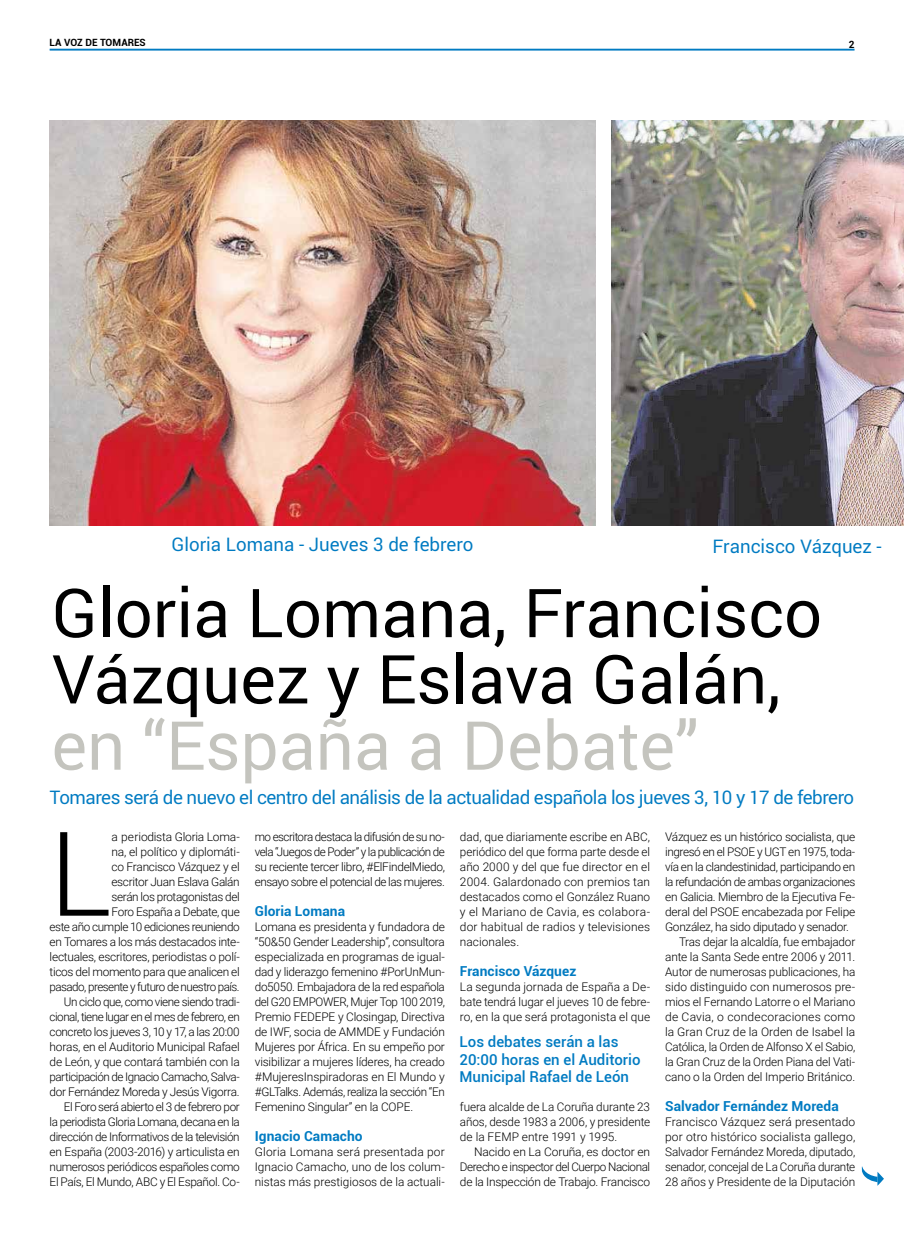
<style>
.page{position:relative;width:904px;height:1234px;background:#fff}
.page>*{position:absolute;margin:0;border:0;box-sizing:border-box;transform-origin:0 0}
.t1{font:300 117.38px "Roboto";color:#000}
.t2{font:67.5px/66.2px "Roboto";color:#000}
.t3{font:67.5px "Roboto";color:#c4c4be}
.t4{font:18.75px "Roboto";letter-spacing:-.025em;color:#007bc2}
.t5{font:18.75px "Roboto";color:#007bc2}
.t6{font:500 15px/17.5px "Roboto";color:#007bc2}
.t7{font:700 13.75px "Roboto";letter-spacing:.005em;color:#007bc2}
.t8{font:300 11.88px/15px "Roboto";letter-spacing:-.025em;color:#000;text-align:justify}
.t9{font:300 11.88px "Roboto";letter-spacing:-.005em;color:#000}
.t10{font:300 11.88px "Roboto";letter-spacing:.005em;color:#000}
.t11{font:300 11.88px "Roboto";letter-spacing:.015em;color:#000}
.t12{font:700 10px "Roboto";color:#000}
</style>
<div class="page">
<hr style="left:50px;top:49px;width:804px;height:2px;background:#007bc2">
<img style="left:50px;top:121px;width:545px;height:404px">
<img style="left:611px;top:121px;width:293px;height:404px">
<svg style="left:861px;top:1166px;width:23px;height:19px"></svg>
<p class="t12" style="left:50px;top:35px;width:98px">LA VOZ DE TOMARES</p>
<p class="t12" style="left:848px;top:37px;width:7px">2</p>
<h3 class="t5" style="left:172px;top:531px;width:303px">Gloria Lomana - Jueves 3 de febrero</h3>
<h3 class="t5" style="left:712px;top:533px;width:171px">Francisco Vázquez -</h3>
<h2 class="t2" style="left:51px;top:577px;width:772px">Gloria Lomana, Francisco<br>Vázquez y Eslava Galán,</h2>
<h2 class="t3" style="left:51px;top:698px;width:648px">en “España a Debate”</h2>
<h3 class="t4" style="left:50px;top:783px;width:806px">Tomares será de nuevo el centro del análisis de la actualidad española los jueves 3, 10 y 17 de febrero</h3>
<p class="t8" style="left:50px;top:828px;width:192px;text-align:right">a periodista Gloria Loma-<br>na, el político y diplomáti-<br>co Francisco Vázquez y el<br>escritor Juan Eslava Galán<br>serán los protagonistas del<br>Foro España a Debate, que<br>este año cumple 10 ediciones reuniendo en Tomares a los más destacados inte&shy;lectuales, escritores, periodistas o polí&shy;ticos del momento para que analicen el pasado, presente y futuro de nuestro país.<br>Un ciclo que, como viene siendo tradi&shy;cional, tiene lugar en el mes de febrero, en concreto los jueves 3, 10 y 17, a las 20:00 horas, en el Auditorio Municipal Rafael de León, y que contará también con la participación de Ignacio Camacho, Salva&shy;dor Fernández Moreda y Jesús Vigorra.<br>El Foro será abierto el 3 de febrero por<br>la periodista Gloria Lomana, decana en la dirección de Informativos de la televisión en España (2003-2016) y articulista en numerosos periódicos españoles como El País, El Mundo, ABC y El Español. Co-</p>
<p class="t8" style="left:255px;top:828px;width:192px">mo escritora destaca la difusión de su no&shy;vela “Juegos de Poder” y la publicación de su reciente tercer libro, #ElFindelMiedo, ensayo sobre el potencial de las mujeres.</p>
<h1 class="t1" style="left:50px;top:791px;width:63px">L</h1>
<p class="t7" style="left:255px;top:900px;width:92px">Gloria Lomana</p>
<p class="t8" style="left:255px;top:918px;width:192px">Lomana es presidenta y fundadora de “50&amp;50 Gender Leadership”, consultora especializada en programas de igual&shy;dad y liderazgo femenino #PorUnMun&shy;do5050. Embajadora de la red española del G20 EMPOWER, Mujer Top 100 2019, Premio FEDEPE y Closingap, Directiva de IWF, socia de AMMDE y Fundación Mujeres por África. En su empeño por visibilizar a mujeres líderes, ha creado #MujeresInspiradoras en El Mundo y #GLTalks. Además, realiza la sección “En Femenino Singular” en la COPE.</p>
<p class="t7" style="left:255px;top:1125px;width:109px">Ignacio Camacho</p>
<p class="t8" style="left:255px;top:1143px;width:192px">Gloria Lomana será presentada por Ignacio Camacho, uno de los colum&shy;nistas más prestigiosos de la actuali-</p>
<p class="t8" style="left:460px;top:828px;width:192px">dad, que diariamente escribe en ABC, periódico del que forma parte desde el año 2000 y del que fue director en el 2004. Galardonado con premios tan destacados como el González Ruano y el Mariano de Cavia, es colabora&shy;dor habitual de radios y televisiones nacionales.</p>
<p class="t7" style="left:460px;top:960px;width:118px">Francisco Vázquez</p>
<p class="t8" style="left:460px;top:978px;width:192px">La segunda jornada de España a De&shy;bate tendrá lugar el jueves 10 de febre&shy;ro, en la que será protagonista el que</p>
<p class="t6" style="left:459px;top:1032px;width:182px">Los debates serán a las<br>20:00 horas en el Auditorio<br>Municipal Rafael de León</p>
<p class="t8" style="left:460px;top:1098px;width:192px">fuera alcalde de La Coruña durante 23 años, desde 1983 a 2006, y presidente de la FEMP entre 1991 y 1995.</p>
<p class="t8" style="left:460px;top:1143px;width:192px;text-indent:14px">Nacido en La Coruña, es doctor en Derecho e inspector del Cuerpo Nacional de la Inspección de Trabajo. Francisco</p>
<p class="t8" style="left:665px;top:828px;width:192px">Vázquez es un histórico socialista, que</p>
<p class="t8" style="left:665px;top:843px;width:192px">ingresó en el PSOE y UGT en 1975, toda-</p>
<p class="t8" style="left:665px;top:858px;width:192px">vía en la clandestinidad, participando en</p>
<p class="t8" style="left:665px;top:873px;width:192px">la refundación de ambas organizaciones</p>
<p class="t8" style="left:665px;top:888px;width:192px">en Galicia. Miembro de la Ejecutiva Fe-</p>
<p class="t8" style="left:665px;top:903px;width:192px">deral del PSOE encabezada por Felipe</p>
<p class="t8" style="left:665px;top:918px;width:185px">González, ha sido diputado y senador.</p>
<p class="t8" style="left:679px;top:933px;width:177px">Tras dejar la alcaldía, fue embajador</p>
<p class="t8" style="left:665px;top:948px;width:192px">ante la Santa Sede entre 2006 y 2011.</p>
<p class="t8" style="left:665px;top:963px;width:192px">Autor de numerosas publicaciones, ha</p>
<p class="t9" style="left:665px;top:977px;width:192px">sido distinguido con numerosos pre-</p>
<p class="t8" style="left:665px;top:993px;width:192px">mios el Fernando Latorre o el Mariano</p>
<p class="t11" style="left:665px;top:1007px;width:192px">de Cavia, o condecoraciones como</p>
<p class="t10" style="left:665px;top:1022px;width:192px">la Gran Cruz de la Orden de Isabel la</p>
<p class="t8" style="left:665px;top:1038px;width:192px">Católica, la Orden de Alfonso X el Sabio,</p>
<p class="t8" style="left:665px;top:1053px;width:192px">la Gran Cruz de la Orden Piana del Vati-</p>
<p class="t9" style="left:665px;top:1067px;width:192px">cano o la Orden del Imperio Británico.</p>
<p class="t7" style="left:665px;top:1095px;width:175px">Salvador Fernández Moreda</p>
<p class="t8" style="left:665px;top:1113px;width:192px">Francisco Vázquez será presentado por otro histórico socialista gallego, Salvador Fernández Moreda, diputado, senador, concejal de La Coruña durante 28 años y Presidente de la Diputación</p>
</div>
